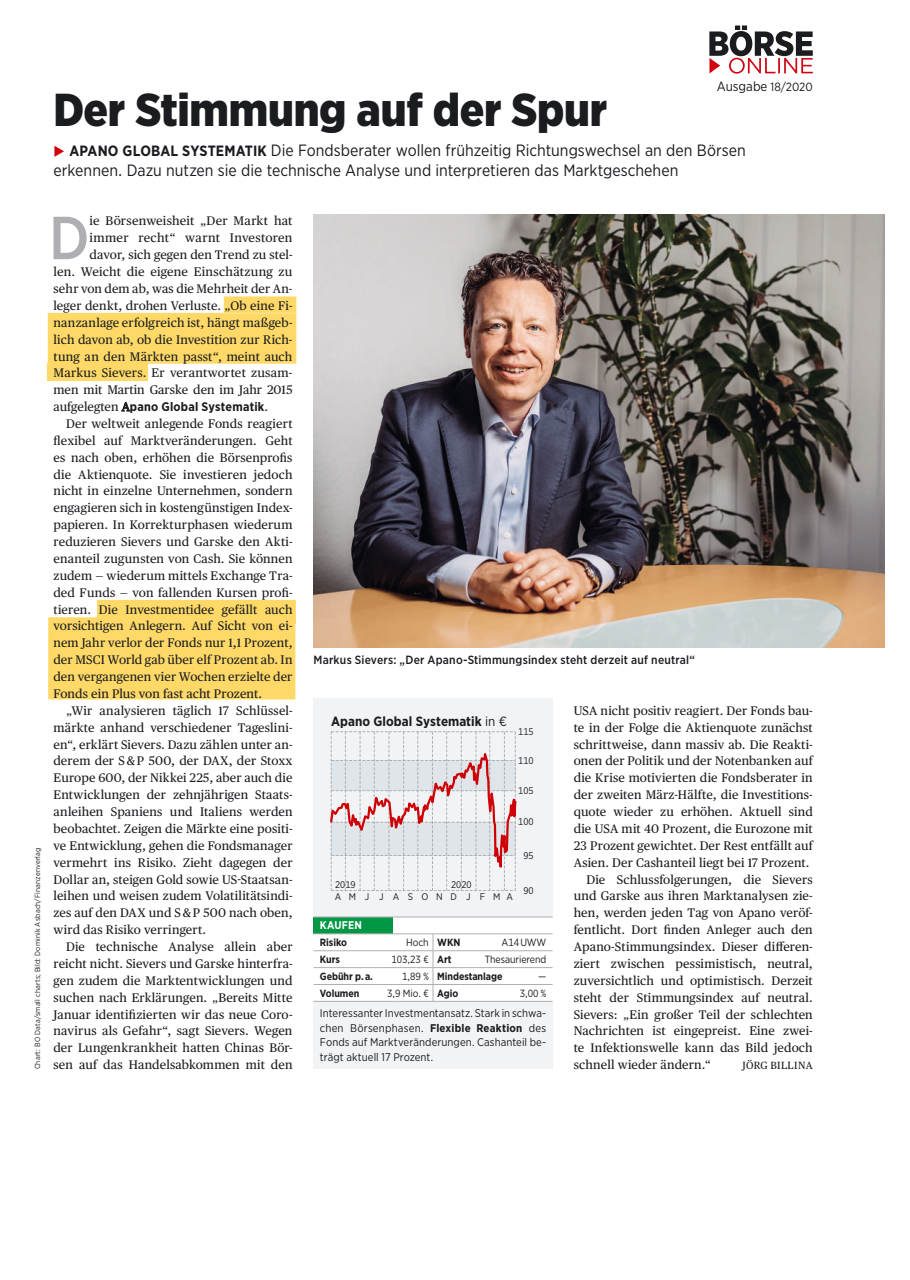
<style>
.page{position:relative;width:910px;height:1280px;background:#fff}
.page>*{position:absolute;margin:0;border:0;box-sizing:border-box;transform-origin:0 0}
.t1{font:500 60.6px "Gotham Narrow";color:#aeafb2}
.t2{font:900 46.2px "Gotham Narrow";letter-spacing:-.01em;color:#1b1c20}
.t3{font:16.35px/20.9px "Gotham Narrow";color:#1b1c20}
.t4{font:700 13.35px "Gotham Narrow";color:#1b1c20}
.t5{font:13.35px "Gotham Narrow";color:#1b1c20}
.t6{font:12.45px/16.8px "Publico Text";letter-spacing:.01em;color:#1b1c20;text-align:justify}
.t7{font:700 12.45px "Gotham Narrow";letter-spacing:.015em;color:#1b1c20}
.t8{font:500 11.85px "Gotham Narrow";letter-spacing:.02em;color:#1b1c20}
.t9{font:11.1px/14.5px "Gotham Narrow";letter-spacing:.005em;color:#1b1c20;text-align:justify}
.t10{font:700 11.1px "Gotham Narrow";letter-spacing:.02em;color:#fff}
.t11{font:10.35px "Gotham Narrow";letter-spacing:-.005em;color:#1b1c20}
.t12{font:700 10.35px "Gotham Narrow";letter-spacing:-.005em;color:#1b1c20}
.t13{font:10.35px "Publico Text";letter-spacing:.025em;color:#1b1c20}
.t14{font:9.6px "Gotham Narrow";color:#1b1c20}
.t15{font:9.6px "Gotham Narrow";letter-spacing:.86em;color:#1b1c20}
.t16{font:7.5px "Gotham Narrow";letter-spacing:.025em;color:#1b1c20}
.s1{font-size:11.85px}
.s2{color:#d1010e}
.s3{font-weight:700;font-size:14.85px}
.s4{font-family:"Publico Text";font-weight:400}
.s5{font-weight:400}
.s6{font-weight:700}
</style>
<div class="page">
<div style="left:97px;top:600px;width:199px;height:23px;background:#fed967"></div>
<div style="left:48px;top:617px;width:247px;height:82px;background:#fed967"></div>
<img style="left:97px;top:617px;width:198px;height:6px">
<div style="left:48px;top:364px;width:100px;height:17px;background:#fed967"></div>
<img style="left:224px;top:296px;width:72px;height:17px">
<div style="left:48px;top:313px;width:248px;height:51px;background:#fed967"></div>
<img style="left:314px;top:214px;width:570px;height:433px">
<svg style="left:709px;top:26px;width:104px;height:48px"></svg>
<div style="left:314px;top:698px;width:239px;height:219px;background:#f1f3f4"></div>
<svg style="left:121px;top:402px;width:9px;height:9px"></svg>
<svg style="left:330px;top:731px;width:187px;height:160px"></svg>
<div style="left:314px;top:917px;width:79px;height:17px;background:#009745"></div>
<div style="left:314px;top:1001px;width:239px;height:68px;background:#f1f3f4"></div>
<hr style="left:314px;top:917px;width:79px;height:1px;background:#aeafb2">
<hr style="left:314px;top:933px;width:79px;height:1px;background:#aeafb2">
<hr style="left:433px;top:933px;width:120px;height:1px;background:#aeafb2">
<hr style="left:314px;top:1001px;width:79px;height:1px;background:#aeafb2">
<hr style="left:393px;top:1001px;width:40px;height:1px;background:#aeafb2">
<hr style="left:433px;top:1001px;width:120px;height:1px;background:#aeafb2">
<svg style="left:314px;top:934px;width:239px;height:67px"></svg>
<hr style="left:393px;top:917px;width:40px;height:1px;background:#aeafb2">
<hr style="left:433px;top:917px;width:120px;height:1px;background:#aeafb2">
<hr style="left:393px;top:933px;width:40px;height:1px;background:#aeafb2">
<p class="t16" style="left:33px;top:1069px;width:223px;rotate:-90deg">Chart: BO Data/small charts; Bild: Dominik Asbach/Finanzenverlag</p>
<p class="t5" style="left:717px;top:78px;width:97px">Ausgabe <span class="s1">18/2020</span></p>
<h2 class="t2" style="left:54px;top:80px;width:555px">Der Stimmung auf der Spur</h2>
<h3 class="t3" style="left:54px;top:139px;width:694px"><span class="s2">◆</span> <span class="s3">APANO GLOBAL SYSTEMATIK</span> Die Fondsberater wollen frühzeitig Richtungswechsel an den Börsen erkennen. Dazu nutzen sie die technische Analyse und interpretieren das Marktgeschehen</h3>
<h1 class="t1" style="left:49px;top:199px;width:42px">D</h1>
<p class="t6" style="left:54px;top:212px;width:241px;text-align:right">ie Börsenweisheit „Der Markt hat immer recht“ warnt Investoren davor, sich gegen den Trend zu stel-<br>len. Weicht die eigene Einschätzung zu sehr von dem ab, was die Mehrheit der An&shy;leger denkt, drohen Verluste. „Ob eine Fi&shy;nanzanlage erfolgreich ist, hängt maßgeb&shy;lich davon ab, ob die Investition zur Rich&shy;tung an den Märkten passt“, meint auch Markus Sievers. Er verantwortet zusam&shy;men mit Martin Garske den im Jahr 2015</p>
<p class="t7" style="left:54px;top:399px;width:216px"><span class="s4">aufgelegten A</span>pano Global Systematik<span class="s4">.</span></p>
<p class="t6" style="left:54px;top:414px;width:241px;text-indent:13px">Der weltweit anlegende Fonds reagiert flexibel auf Marktveränderungen. Geht es nach oben, erhöhen die Börsenprofis die Aktienquote. Sie investieren jedoch nicht in einzelne Unternehmen, sondern engagieren sich in kostengünstigen Index&shy;papieren. In Korrekturphasen wiederum reduzieren Sievers und Garske den Akti&shy;enanteil zugunsten von Cash. Sie können zudem — wiederum mittels Exchange Tra&shy;ded Funds — von fallenden Kursen profi&shy;tieren. Die Investmentidee gefällt auch vorsichtigen Anlegern. Auf Sicht von ei&shy;nem Jahr verlor der Fonds nur 1,1 Prozent, der MSCI World gab über elf Prozent ab. In den vergangenen vier Wochen erzielte der Fonds ein Plus von fast acht Prozent.</p>
<p class="t6" style="left:54px;top:701px;width:241px;text-indent:13px">„Wir analysieren täglich 17 Schlüssel&shy;märkte anhand verschiedener Tageslini&shy;en“, erklärt Sievers. Dazu zählen unter an&shy;derem der S &amp; P 500, der DAX, der Stoxx Europe 600, der Nikkei 225, aber auch die Entwicklungen der zehnjährigen Staats&shy;anleihen Spaniens und Italiens werden beobachtet. Zeigen die Märkte eine positi&shy;ve Entwicklung, gehen die Fondsmanager vermehrt ins Risiko. Zieht dagegen der Dollar an, steigen Gold sowie US-Staatsan&shy;leihen und weisen zudem Volatilitätsindi&shy;zes auf den DAX und S &amp; P 500 nach oben, wird das Risiko verringert.</p>
<p class="t6" style="left:54px;top:937px;width:241px;text-indent:13px">Die technische Analyse allein aber reicht nicht. Sievers und Garske hinterfra&shy;gen zudem die Marktentwicklungen und suchen nach Erklärungen. „Bereits Mitte Januar identifizierten wir das neue Coro&shy;navirus als Gefahr“, sagt Sievers. Wegen der Lungenkrankheit hatten Chinas Bör&shy;sen auf das Handelsabkommen mit den</p>
<p class="t8" style="left:314px;top:652px;width:383px">Markus Sievers: „Der Apano-Stimmungsindex steht derzeit auf neutral“</p>
<p class="t6" style="left:574px;top:701px;width:241px">USA nicht positiv reagiert. Der Fonds bau-</p>
<p class="t6" style="left:574px;top:718px;width:241px">te in der Folge die Aktienquote zunächst</p>
<p class="t6" style="left:574px;top:735px;width:241px">schrittweise, dann massiv ab. Die Reakti-</p>
<p class="t6" style="left:574px;top:752px;width:241px">onen der Politik und der Notenbanken auf</p>
<p class="t6" style="left:574px;top:769px;width:241px">die Krise motivierten die Fondsberater in</p>
<p class="t6" style="left:574px;top:786px;width:241px">der zweiten März-Hälfte, die Investitions-</p>
<p class="t6" style="left:574px;top:802px;width:241px">quote wieder zu erhöhen. Aktuell sind</p>
<p class="t6" style="left:574px;top:819px;width:241px">die USA mit 40 Prozent, die Eurozone mit</p>
<p class="t6" style="left:574px;top:836px;width:241px">23 Prozent gewichtet. Der Rest entfällt auf</p>
<p class="t6" style="left:574px;top:853px;width:237px">Asien. Der Cashanteil liegt bei 17 Prozent.</p>
<p class="t6" style="left:586px;top:870px;width:228px">Die Schlussfolgerungen, die Sievers</p>
<p class="t6" style="left:574px;top:887px;width:241px">und Garske aus ihren Marktanalysen zie-</p>
<p class="t6" style="left:574px;top:904px;width:241px">hen, werden jeden Tag von Apano veröf-</p>
<p class="t6" style="left:574px;top:921px;width:240px">fentlicht. Dort finden Anleger auch den</p>
<p class="t6" style="left:574px;top:937px;width:241px">Apano- Stimmungsindex. Dieser differen-</p>
<p class="t6" style="left:574px;top:954px;width:241px">ziert zwischen pessimistisch, neutral,</p>
<p class="t6" style="left:574px;top:971px;width:241px">zuversichtlich und optimistisch. Derzeit</p>
<p class="t6" style="left:574px;top:988px;width:241px">steht der Stimmungsindex auf neutral.</p>
<p class="t6" style="left:574px;top:1005px;width:241px">Sievers: „Ein großer Teil der schlechten</p>
<p class="t6" style="left:574px;top:1022px;width:241px">Nachrichten ist eingepreist. Eine zwei-</p>
<p class="t6" style="left:574px;top:1039px;width:241px">te Infektionswelle kann das Bild jedoch</p>
<p class="t6" style="left:574px;top:1056px;width:139px">schnell wieder ändern.“</p>
<p class="t13" style="left:742px;top:1058px;width:72px">JÖRG BILLINA</p>
<p class="t4" style="left:331px;top:713px;width:177px">Apano Global Systematik <span class="s5">in €</span></p>
<p class="t14" style="left:518px;top:725px;width:17px">115</p>
<p class="t14" style="left:518px;top:754px;width:17px">110</p>
<p class="t14" style="left:518px;top:784px;width:17px">105</p>
<p class="t14" style="left:518px;top:816px;width:17px">100</p>
<p class="t14" style="left:523px;top:849px;width:12px">95</p>
<p class="t14" style="left:335px;top:879px;width:22px">2019</p>
<p class="t14" style="left:451px;top:879px;width:22px">2020</p>
<p class="t10" style="left:320px;top:918px;width:44px">KAUFEN</p>
<p class="t12" style="left:320px;top:936px;width:29px">Risiko</p>
<p class="t11" style="left:406px;top:936px;width:56px">Hoch <span class="s6">WKN</span></p>
<p class="t11" style="left:502px;top:936px;width:46px">A14 UWW</p>
<p class="t12" style="left:320px;top:953px;width:21px">Kurs</p>
<p class="t11" style="left:392px;top:953px;width:61px">103,23 € <span class="s6">Art</span></p>
<p class="t11" style="left:485px;top:953px;width:63px">Thesaurierend</p>
<p class="t12" style="left:320px;top:970px;width:55px">Gebühr p. a.</p>
<p class="t12" style="left:402px;top:970px;width:102px"><span class="s5">1,89 %</span> Mindestanlage</p>
<p class="t11" style="left:538px;top:970px;width:10px">—</p>
<p class="t12" style="left:320px;top:987px;width:41px">Volumen</p>
<p class="t11" style="left:387px;top:987px;width:73px">3,9 Mio. € <span class="s6">Agio</span></p>
<p class="t11" style="left:520px;top:987px;width:28px">3,00 %</p>
<p class="t9" style="left:320px;top:1006px;width:228px">Interessanter Investmentansatz. Stark in schwa&shy;chen Börsenphasen. <span class="s6">Flexible Reaktion</span> des Fonds auf Marktveränderungen. Cashanteil be&shy;trägt aktuell 17 Prozent.</p>
<p class="t14" style="left:523px;top:884px;width:12px">90</p>
<p class="t15" style="left:335px;top:891px;width:180px">AMJ JASONDJFMA</p>
</div>
